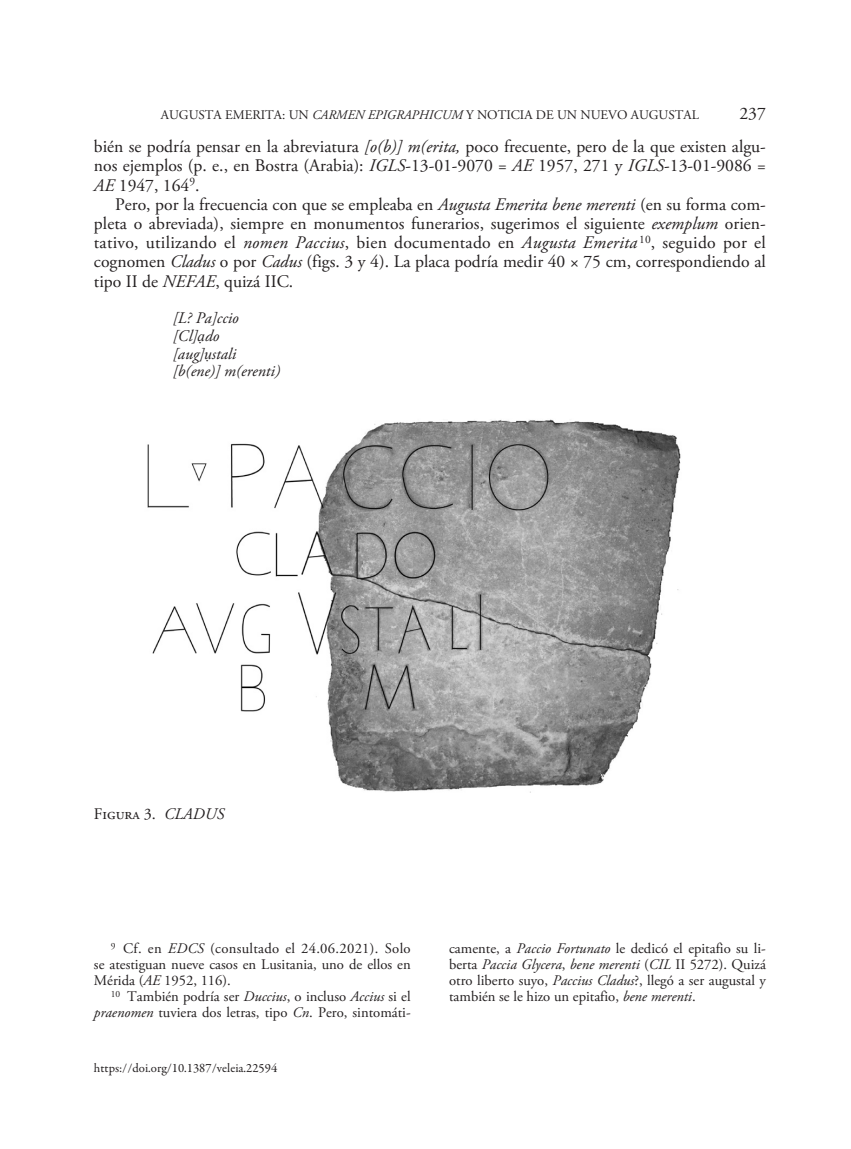
<style>
.page{position:relative;width:851px;height:1149px;background:#fff}
.page>*{position:absolute;margin:0;border:0;box-sizing:border-box;transform-origin:0 0}
.texto_normal{font:17.7px/19.2px "Adobe Garamond Pro";color:#231f20;text-align:justify}
.cita2{font:italic 16.2px "Adobe Garamond Pro";color:#231f20}
._1__Figura{font:16.2px "Adobe Garamond Pro";color:#231f20}
.cita1{font:italic 16.2px "Adobe Garamond Pro";color:#231f20}
.Notas{font:14.7px/16px "Adobe Garamond Pro";color:#231f20;text-align:justify}
.t1{font:13.2px "Adobe Garamond Pro";letter-spacing:.19em;color:#231f20}
.t2{font:italic 13.2px "Adobe Garamond Pro";color:#231f20}
.t3{font:12.75px "Garamond Premr Pro";color:#231f20}
.s1{font-style:italic}
.s2{font-family:"Times New Roman";font-size:15px}
</style>
<div class="page">
<img style="left:147px;top:419px;width:534px;height:373px">
<p class="t1" style="left:161px;top:107px;width:11px">Augu</p>
<p class="t1" style="left:198px;top:107px;width:124px">sta Emerita: un <span class="s1">carmen</span></p>
<p class="t2" style="left:368px;top:107px;width:10px">epigraphicum</p>
<p class="t1" style="left:466px;top:107px;width:97px">y noticia de unnu</p>
<p class="t1" style="left:600px;top:107px;width:50px">evo augu</p>
<p class="t1" style="left:668px;top:107px;width:30px">stal</p>
<p class="texto_normal" style="left:739px;top:104px;width:28px">237</p>
<p class="texto_normal" style="left:94px;top:137px;width:673px">bién se podría pensar en la abreviatura <span class="s1">[o(b)] m(erita,</span> poco frecuente, pero de la que existen algu&shy;nos ejemplos (p. e., en Bostra (Arabia): <span class="s1">IGLS</span>-13-01-9070 = <span class="s1">AE</span> 1957, 271 y <span class="s1">IGLS</span>-13-01-9086 = <span class="s1">AE</span> 1947, 164<sup>9</sup>.</p>
<p class="texto_normal" style="left:94px;top:195px;width:673px;text-indent:21px">Pero, por la frecuencia con que se empleaba en <span class="s1">Augusta Emerita bene merenti</span> (en su forma com&shy;pleta o abreviada), siempre en monumentos funerarios, sugerimos el siguiente <span class="s1">exemplum</span> orien&shy;tativo, utilizando el <span class="s1">nomen Paccius</span>, bien documentado en <span class="s1">Augusta Emerita</span> <sup>10</sup>, seguido por el cognomen <span class="s1">Cladus</span> o por <span class="s1">Cadus</span> (figs. 3 y 4). La placa podría medir 40 × 75 cm, correspondiendo al tipo II de <span class="s1">NEFAE</span>, quizá II C.</p>
<p class="cita1" style="left:173px;top:308px;width:67px">[L? Pa]ccio</p>
<p class="cita2" style="left:173px;top:326px;width:48px">[Cl]<span class="s2">ạ</span>do</p>
<p class="cita2" style="left:173px;top:343px;width:65px">[aug]<span class="s2">ụ</span>stali</p>
<p class="cita2" style="left:173px;top:361px;width:109px">[b(ene)] m(erenti)</p>
<p class="_1__Figura" style="left:94px;top:803px;width:132px">Figura 3. <span class="s1">CLADUS</span></p>
<p class="Notas" style="left:94px;top:940px;width:318px;text-indent:17px"><sup>9</sup> Cf. en <span class="s1">EDCS</span> (consultado el 24.06.2021). Solo se atestiguan nueve casos en Lusitania, uno de ellos en Mérida (<span class="s1">AE</span> 1952, 116).</p>
<p class="Notas" style="left:94px;top:988px;width:318px;text-align:right"><sup>10</sup> También podría ser <span class="s1">Duccius</span>, o incluso <span class="s1">Accius</span> si el <span class="s1">praenomen</span> tuviera dos letras, tipo <span class="s1">Cn</span>. Pero, sintomáti-</p>
<p class="t3" style="left:94px;top:1060px;width:185px">https://doi.org/10.1387/veleia.22594</p>
<p class="Notas" style="left:449px;top:940px;width:318px">camente, a <span class="s1">Paccio Fortunato</span> le dedicó el epitafio su li&shy;berta <span class="s1">Paccia Glycera</span>, <span class="s1">bene merenti</span> (<span class="s1">CIL</span> II 5272). Quizá otro liberto suyo, <span class="s1">Paccius Cladus</span>?, llegó a ser augustal y también se le hizo un epitafio, <span class="s1">bene merenti</span>.</p>
</div>
